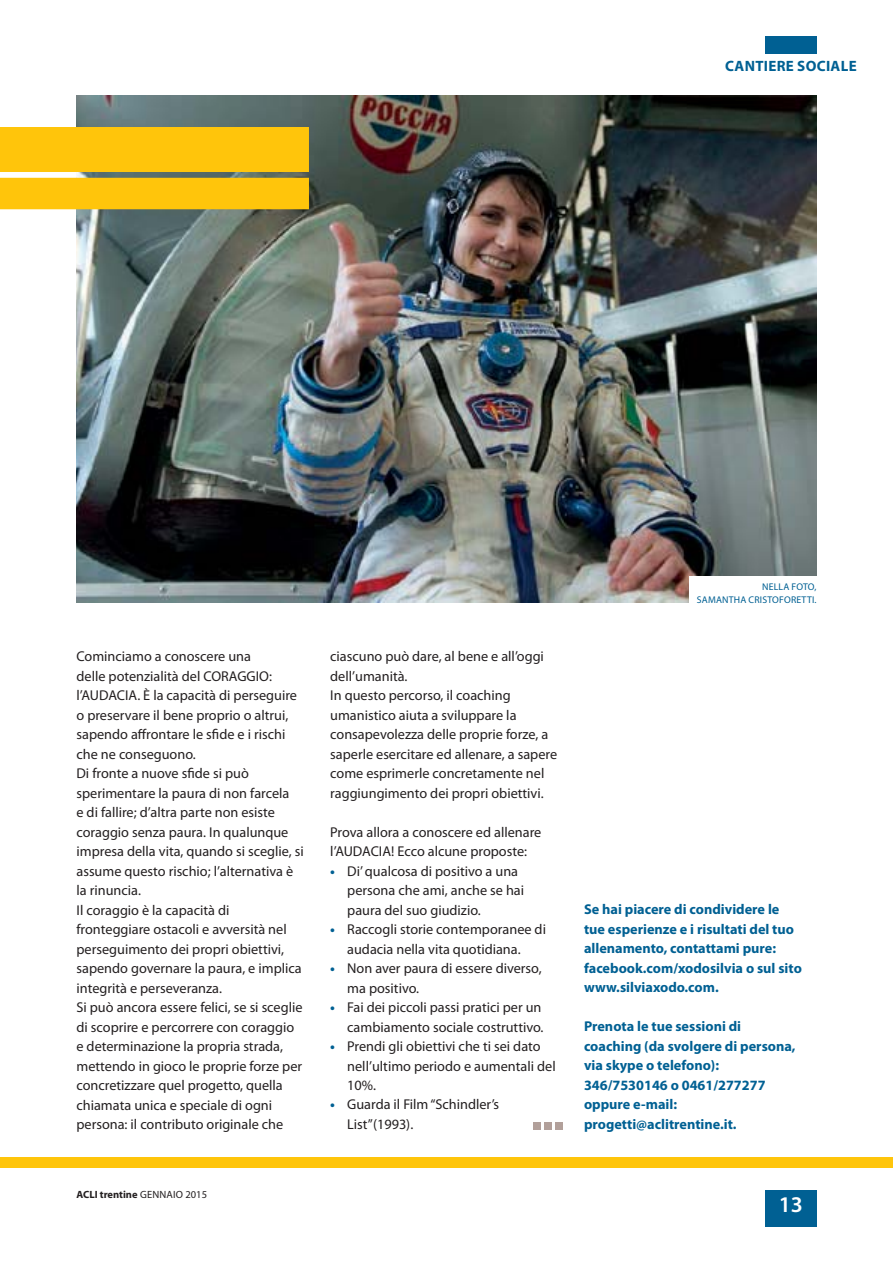
<style>
.page{position:relative;width:893px;height:1263px;background:#fff}
.page>*{position:absolute;margin:0;border:0;box-sizing:border-box;transform-origin:0 0}
.t1{font:600 22.5px "Myriad Pro";color:#fff}
.t2{font:700 15px "Myriad Pro";letter-spacing:.02em;color:#006093}
.t3{font:14.25px/19.5px "Myriad Pro";color:#231f20}
.t4{font:700 14.25px/19.5px "Myriad Pro";color:#006093}
.t5{font:700 10.5px "Myriad Pro";color:#231f20}
.t6{font:9.75px/12.8px "Myriad Pro";letter-spacing:.02em;color:#006093;text-align:right}
.s1{font-weight:700;color:#006093}
.s2{font-weight:400}
</style>
<div class="page">
<div style="left:765px;top:1190px;width:51px;height:37px;background:#006093"></div>
<div style="left:765px;top:36px;width:51px;height:17px;background:#006093"></div>
<div style="left:0;top:1157px;width:893px;height:11px;background:#ffc50b"></div>
<img style="left:76px;top:96px;width:740px;height:507px">
<div style="left:689px;top:577px;width:129px;height:28px;background:#fff"></div>
<div style="left:0;top:127px;width:309px;height:45px;background:#ffc50b"></div>
<div style="left:0;top:178px;width:309px;height:31px;background:#ffc50b"></div>
<div style="left:556px;top:1122px;width:7px;height:7px;background:#b2a09a"></div>
<div style="left:544px;top:1122px;width:7px;height:7px;background:#b2a09a"></div>
<div style="left:533px;top:1122px;width:7px;height:7px;background:#b2a09a"></div>
<p class="t2" style="left:725px;top:60px;width:133px">CANTIERE SOCIALE</p>
<p class="t3" style="left:76px;top:648px;width:229px">Cominciamo a conoscere una<br>delle potenzialità del CORAGGIO: l’AUDACIA. È la capacità di perseguire o preservare il bene proprio o altrui, sapendo affrontare le sfide e i rischi che ne conseguono.<br>Di fronte a nuove sfide si può sperimentare la paura di non farcela<br>e di fallire; d’altra parte non esiste coraggio senza paura. In qualunque impresa della vita, quando si sceglie, si assume questo rischio; l’alternativa è la rinuncia.<br>Il coraggio è la capacità di fronteggiare ostacoli e avversità nel perseguimento dei propri obiettivi, sapendo governare la paura, e implica integrità e perseveranza.<br>Si può ancora essere felici, se si sceglie di scoprire e percorrere con coraggio e determinazione la propria strada, mettendo in gioco le proprie forze per concretizzare quel progetto, quella chiamata unica e speciale di ogni persona: il contributo originale che</p>
<p class="t3" style="left:330px;top:647px;width:228px">ciascuno può dare, al bene e all’oggi dell’umanità.<br>In questo percorso, il coaching umanistico aiuta a sviluppare la consapevolezza delle proprie forze, a saperle esercitare ed allenare, a sapere come esprimerle concretamente nel raggiungimento dei propri obiettivi.</p>
<p class="t3" style="left:330px;top:823px;width:213px">Prova allora a conoscere ed allenare l’AUDACIA! Ecco alcune proposte:</p>
<p class="t3" style="left:347px;top:862px;width:178px;text-indent:-17px"><span class="s1">•</span> Di’ qualcosa di positivo a una persona che ami, anche se hai paura del suo giudizio.</p>
<p class="t3" style="left:330px;top:920px;width:217px;text-align:center"><span class="s1">•</span> Raccogli storie contemporanee di audacia nella vita quotidiana.</p>
<p class="t3" style="left:347px;top:959px;width:196px;text-indent:-17px"><span class="s1">•</span> Non aver paura di essere diverso, ma positivo.</p>
<p class="t3" style="left:330px;top:998px;width:215px;text-align:right"><span class="s1">•</span> Fai dei piccoli passi pratici per un cambiamento sociale costruttivo.</p>
<p class="t3" style="left:347px;top:1037px;width:210px;text-indent:-17px"><span class="s1">•</span> Prendi gli obiettivi che ti sei dato nell’ultimo periodo e aumentali del<br>10%.</p>
<p class="t3" style="left:347px;top:1096px;width:153px;text-indent:-17px"><span class="s1">•</span> Guarda il Film “Schindler’s<br>List”(1993).</p>
<p class="t5" style="left:76px;top:1191px;width:132px">ACLI trentine <span class="s2">GENNAIO 2015</span></p>
<p class="t6" style="left:697px;top:581px;width:121px">NELLA FOTO,<br>SAMANTHA CRISTOFORETTI.</p>
<p class="t4" style="left:584px;top:901px;width:219px">Se hai piacere di condividere le tue esperienze e i risultati del tuo allenamento, contattami pure: facebook.com/xodosilvia o sul sito www.silviaxodo.com.</p>
<p class="t4" style="left:584px;top:1018px;width:213px">Prenota le tue sessioni di coaching (da svolgere di persona, via skype o telefono):<br>346/7530146 o 0461/277277 oppure e-mail: progetti@aclitrentine.it.</p>
<h1 class="t1" style="left:779px;top:1196px;width:26px">13</h1>
</div>
